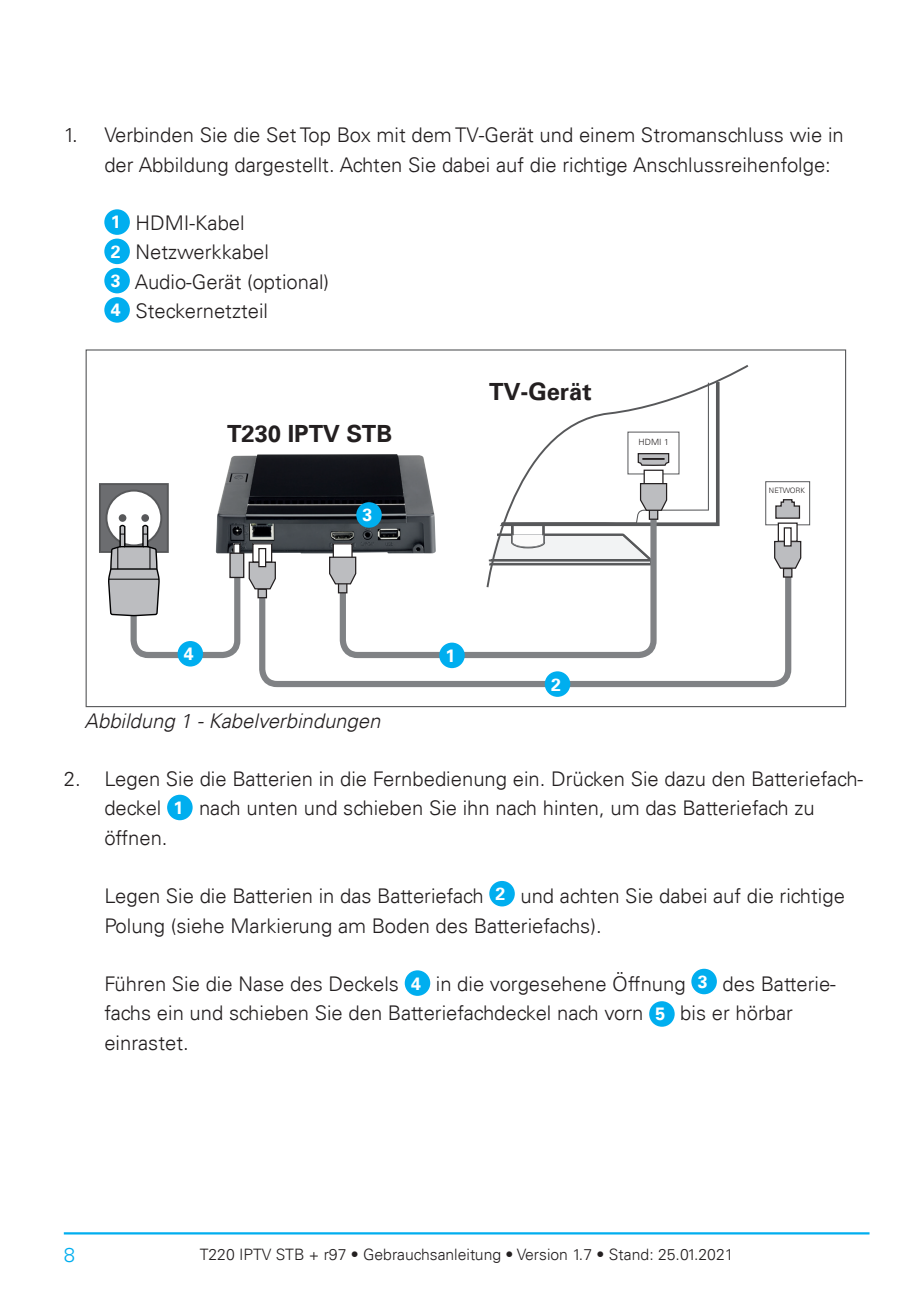
<style>
.page{position:relative;width:919px;height:1302px;background:#fff}
.page>*{position:absolute;margin:0;border:0;box-sizing:border-box;transform-origin:0 0}
.t1{font:700 23.62px "Univers LT";color:#231f20}
.t2{font:300 20.25px/29.2px "Univers LT";color:#231f20}
.t3{font:italic 300 20.25px "Univers LT";color:#231f20}
.t4{font:300 20.25px "Univers LT";color:#00aeef}
.t5{font:700 17.78px "Univers LT";color:#fff}
.t6{font:300 15.75px "Univers LT";color:#231f20}
.t7{font:300 8.55px "Univers LT";color:#231f20}
.t8{font:300 7.42px "Univers LT";color:#231f20}
.s1{font-weight:700;font-size:17.78px;color:#fff}
</style>
<div class="page">
<div style="left:104px;top:209px;width:26px;height:26px;background:#00aeef;border-radius:50%"></div>
<div style="left:104px;top:238px;width:26px;height:26px;background:#00aeef;border-radius:50%"></div>
<div style="left:104px;top:268px;width:26px;height:25px;background:#00aeef;border-radius:50%"></div>
<div style="left:104px;top:297px;width:26px;height:25px;background:#00aeef;border-radius:50%"></div>
<div style="left:167px;top:794px;width:26px;height:26px;background:#00aeef;border-radius:50%"></div>
<div style="left:489px;top:880px;width:25px;height:26px;background:#00aeef;border-radius:50%"></div>
<div style="left:404px;top:970px;width:26px;height:25px;background:#00aeef;border-radius:50%"></div>
<div style="left:691px;top:968px;width:25px;height:26px;background:#00aeef;border-radius:50%"></div>
<div style="left:649px;top:1001px;width:25px;height:25px;background:#00aeef;border-radius:50%"></div>
<svg style="left:713px;top:365px;width:36px;height:161px"></svg>
<div style="left:100px;top:484px;width:68px;height:68px;background:#6c6d70"></div>
<div style="left:99px;top:483px;width:70px;height:70px;border:2px solid #57585a"></div>
<div style="left:106px;top:490px;width:55px;height:55px;background:#fff;border-radius:50%"></div>
<div style="left:105px;top:489px;width:57px;height:57px;border:2px solid #57585a;border-radius:50%"></div>
<div style="left:119px;top:514px;width:7px;height:7px;background:#57585a;border-radius:50%"></div>
<div style="left:141px;top:514px;width:8px;height:7px;background:#57585a;border-radius:50%"></div>
<img style="left:216px;top:454px;width:220px;height:99px">
<div style="left:765px;top:481px;width:44px;height:44px;border:1px solid #57585a"></div>
<svg style="left:775px;top:499px;width:25px;height:20px"></svg>
<div style="left:333px;top:543px;width:19px;height:19px;background:#fff"></div>
<div style="left:332px;top:543px;width:20px;height:19px;border:1px solid #231f20"></div>
<svg style="left:329px;top:556px;width:28px;height:6px"></svg>
<svg style="left:488px;top:382px;width:231px;height:180px"></svg>
<svg style="left:259px;top:562px;width:534px;height:128px"></svg>
<svg style="left:784px;top:570px;width:6px;height:5px"></svg>
<div style="left:782px;top:568px;width:10px;height:9px;border:1px solid #231f20"></div>
<svg style="left:773px;top:540px;width:28px;height:29px"></svg>
<div style="left:778px;top:523px;width:19px;height:18px;background:#fff"></div>
<div style="left:777px;top:522px;width:20px;height:20px;border:1px solid #231f20"></div>
<div style="left:784px;top:528px;width:7px;height:18px;background:#fff"></div>
<div style="left:783px;top:527px;width:8px;height:19px;border:1px solid #231f20"></div>
<svg style="left:107px;top:523px;width:169px;height:138px"></svg>
<div style="left:439px;top:642px;width:25px;height:26px;background:#00aeef;border-radius:50%"></div>
<div style="left:544px;top:671px;width:26px;height:25px;background:#00aeef;border-radius:50%"></div>
<div style="left:177px;top:641px;width:26px;height:25px;background:#00aeef;border-radius:50%"></div>
<div style="left:356px;top:502px;width:26px;height:25px;background:#00aeef;border-radius:50%"></div>
<hr style="left:64px;top:1231px;width:805px;height:3px;background:#00aeef">
<p class="t2" style="left:104px;top:120px;width:740px;text-indent:-40px">1. Verbinden Sie die Set Top Box mit dem TV-Gerät und einem Stromanschluss wie in der Abbildung dargestellt. Achten Sie dabei auf die richtige Anschlussreihenfolge:</p>
<p class="t2" style="left:111px;top:208px;width:220px"><span class="s1">1</span> HDMI-Kabel<br><span class="s1">2</span> Netzwerkkabel<br><span class="s1">3</span> Audio-Gerät (optional)<br><span class="s1">4</span> Steckernetzteil</p>
<p class="t1" style="left:227px;top:420px;width:166px">T230 IPTV STB</p>
<p class="t5" style="left:184px;top:643px;width:11px">4</p>
<p class="t5" style="left:362px;top:504px;width:11px">3</p>
<p class="t3" style="left:85px;top:708px;width:297px">Abbildung 1 - Kabelverbindungen</p>
<p class="t1" style="left:489px;top:378px;width:104px">TV-Gerät</p>
<p class="t7" style="left:638px;top:437px;width:32px">HDMI 1</p>
<p class="t5" style="left:445px;top:645px;width:11px">1</p>
<p class="t5" style="left:551px;top:673px;width:11px">2</p>
<p class="t8" style="left:768px;top:486px;width:38px">NETWORK</p>
<p class="t2" style="left:104px;top:764px;width:760px;text-indent:-40px">2. Legen Sie die Batterien in die Fernbedienung ein. Drücken Sie dazu den Batteriefach&shy;deckel <span class="s1">1</span> nach unten und schieben Sie ihn nach hinten, um das Batteriefach zu öffnen.</p>
<p class="t2" style="left:104px;top:881px;width:742px">Legen Sie die Batterien in das Batteriefach <sup>2</sup> und achten Sie dabei auf die richtige<br>Polung (siehe Markierung am Boden des Batteriefachs).</p>
<p class="t2" style="left:104px;top:969px;width:733px">Führen Sie die Nase des Deckels <span class="s1">4</span> in die vorgesehene Öffnung <sup>3</sup> des Batterie&shy;fachs ein und schieben Sie den Batteriefachdeckel nach vorn <span class="s1">5</span> bis er hörbar einrastet.</p>
<p class="t4" style="left:64px;top:1242px;width:13px">8</p>
<p class="t6" style="left:200px;top:1244px;width:535px">T220 IPTV STB + r97 • Gebrauchsanleitung • Version 1.7 • Stand: 25.01.2021</p>
</div>
